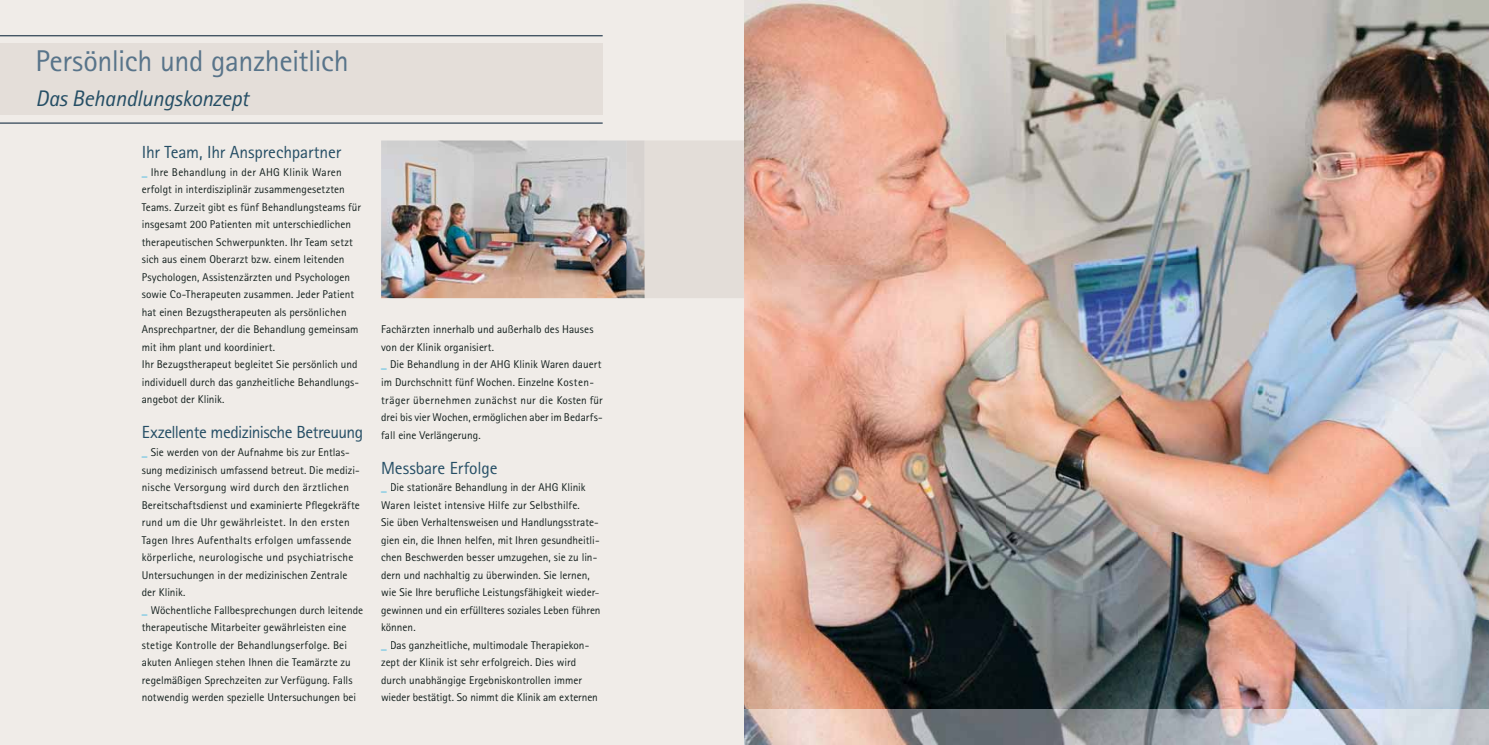
<style>
.page{position:relative;width:1489px;height:745px;background:#fff}
.page>*{position:absolute;margin:0;border:0;box-sizing:border-box;transform-origin:0 0}
.t1{font:30px "Agfa Rotis Sans Serif";letter-spacing:-.015em;color:#58748a}
.t2{font:italic 22.5px "Agfa Rotis Sans Serif";letter-spacing:-.015em;color:#254e65}
.t3{font:17.5px "Agfa Rotis Sans Serif";letter-spacing:-.02em;color:#254e65}
.t4{font:11.25px/17.5px "Agfa Rotis Sans Serif";letter-spacing:.005em;color:#14201e}
.s1{font-weight:800;color:#00a3de}
</style>
<div class="page">
<div style="left:0;top:0;width:744px;height:744px;background:#f0ece8"></div>
<img style="left:381px;top:140px;width:245px;height:158px">
<div style="left:644px;top:140px;width:100px;height:158px;background:#e3ddd8"></div>
<img style="left:626px;top:140px;width:18px;height:158px">
<div style="left:0;top:44px;width:603px;height:71px;background:#e4ded9"></div>
<hr style="left:0;top:35px;width:602px;height:1px;background:#001a31">
<hr style="left:0;top:123px;width:602px;height:1px;background:#001a31">
<hr style="left:743px;top:709px;width:1px;height:35px;background:#f6f4f1">
<img style="left:744px;top:0;width:744px;height:744px">
<h1 class="t1" style="left:35px;top:49px;width:315px">Persönlich und ganzheitlich</h1>
<h2 class="t2" style="left:35px;top:89px;width:215px">Das Behandlungskonzept</h2>
<h3 class="t3" style="left:142px;top:145px;width:201px">Ihr Team, Ihr Ansprechpartner</h3>
<p class="t4" style="left:142px;top:164px;width:221px"><span class="s1">_</span> Ihre Behandlung in der AHG Klinik Waren erfolgt in interdisziplinär zusammengesetzten Teams. Zurzeit gibt es fünf Behandlungsteams für insgesamt 200 Patienten mit unterschiedlichen therapeutischen Schwerpunkten. Ihr Team setzt sich aus einem Oberarzt bzw. einem leitenden Psychologen, Assistenzärzten und Psychologen sowie Co-Therapeuten zusammen. Jeder Patient hat einen Bezugstherapeuten als persönlichen Ansprechpartner, der die Behandlung gemeinsam mit ihm plant und koordiniert.<br>Ihr Bezugstherapeut begleitet Sie persönlich und individuell durch das ganzheitliche Behandlungs&shy;angebot der Klinik.</p>
<h3 class="t3" style="left:142px;top:425px;width:223px">Exzellente medizinische Betreuung</h3>
<p class="t4" style="left:142px;top:444px;width:223px"><span class="s1">_</span> Sie werden von der Aufnahme bis zur Entlas&shy;sung medizinisch umfassend betreut. Die medizi&shy;nische Versorgung wird durch den ärztlichen Bereitschaftsdienst und examinierte Pflegekräfte rund um die Uhr gewährleistet. In den ersten Tagen Ihres Aufenthalts erfolgen umfassende körperliche, neurologische und psychiatrische Untersuchungen in der medizinischen Zentrale der Klinik.<br><span class="s1">_</span> Wöchentliche Fallbesprechungen durch leitende therapeutische Mitarbeiter gewährleisten eine stetige Kontrolle der Behandlungserfolge. Bei akuten Anliegen stehen Ihnen die Teamärzte zu regelmäßigen Sprechzeiten zur Verfügung. Falls notwendig werden spezielle Untersuchungen bei</p>
<p class="t4" style="left:381px;top:322px;width:223px">Fachärzten innerhalb und außerhalb des Hauses von der Klinik organisiert.<br><span class="s1">_</span> Die Behandlung in der AHG Klinik Waren dauert im Durchschnitt fünf Wochen. Einzelne Kosten&shy;träger übernehmen zunächst nur die Kosten für drei bis vier Wochen, ermöglichen aber im Bedarfs&shy;fall eine Verlängerung.</p>
<h3 class="t3" style="left:381px;top:460px;width:118px">Messbare Erfolge</h3>
<p class="t4" style="left:381px;top:479px;width:221px"><span class="s1">_</span> Die stationäre Behandlung in der AHG Klinik Waren leistet intensive Hilfe zur Selbsthilfe.<br>Sie üben Verhaltensweisen und Handlungsstrate&shy;gien ein, die Ihnen helfen, mit Ihren gesundheitli&shy;chen Beschwerden besser umzugehen, sie zu lin&shy;dern und nachhaltig zu überwinden. Sie lernen, wie Sie Ihre berufliche Leistungsfähigkeit wieder&shy;gewinnen und ein erfüllteres soziales Leben führen können.<br><span class="s1">_</span> Das ganzheitliche, multimodale Therapiekon&shy;zept der Klinik ist sehr erfolgreich. Dies wird durch unabhängige Ergebniskontrollen immer wieder bestätigt. So nimmt die Klinik am externen</p>
</div>
